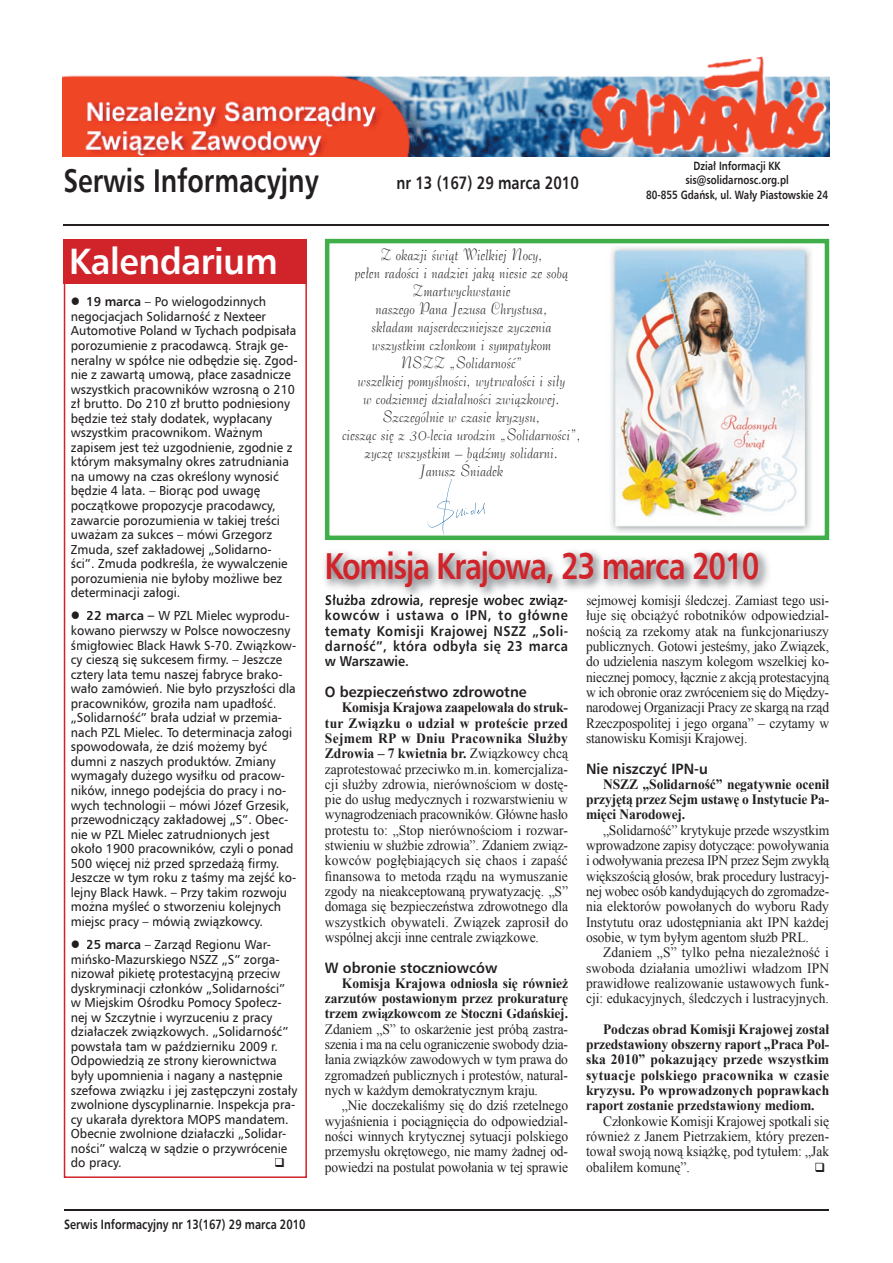
<style>
.page{position:relative;width:893px;height:1263px;background:#fff}
.page>*{position:absolute;margin:0;border:0;box-sizing:border-box;transform-origin:0 0}
.t1{font:700 37.5px "Humnst 777 EU";letter-spacing:-.04em;color:#d1232a;scale:.8 1}
.t2{font:700 36.75px "Humnst 777 EU";letter-spacing:-.01em;color:#fff;scale:.95 1}
.t3{font:700 33px "Humnst 777 EU";color:#231f20;scale:.8 1}
.t4{font:700 18px "Humnst 777 EU";color:#231f20;scale:.8 1}
.t5{font:16.5px/18px "Bernhard Tango EU";color:#231f20;text-align:center;scale:.95 1}
.t6{font:700 15px "Humnst 777 EU";color:#231f20;scale:.95 1}
.t7{font:14.25px/15.3px "Times New Roman";letter-spacing:-.01em;color:#231f20;text-align:justify;scale:.95 1}
.t8{font:700 14.25px/15.3px "Times New Roman";letter-spacing:-.01em;color:#231f20;text-align:justify;scale:.95 1}
.t9{font:700 14.25px/15.3px "Humnst 777 EU";letter-spacing:.03em;color:#231f20;text-align:justify;scale:.9 1}
.t10{font:700 13.5px "Humnst 777 EU";color:#231f20;scale:.8 1}
.t11{font:13.05px/14.5px "Humnst 777 EU";color:#231f20;scale:.95 1}
.t12{font:700 12px/14.4px "Humnst 777 EU";color:#231f20;text-align:center;scale:.8 1}
.s1{font-weight:700}
</style>
<div class="page">
<img style="left:63px;top:56px;width:766px;height:100px">
<hr style="left:64px;top:224px;width:765px;height:2px;background:#231f20">
<svg style="left:64px;top:239px;width:243px;height:939px"></svg>
<hr style="left:64px;top:1209px;width:765px;height:1px;background:#231f20">
<img style="left:324px;top:551px;width:445px;height:49px">
<img style="left:326px;top:594px;width:241px;height:6px">
<img style="left:587px;top:595px;width:185px;height:5px">
<svg style="left:325px;top:239px;width:504px;height:301px"></svg>
<img style="left:426px;top:478px;width:60px;height:58px">
<svg style="left:275px;top:1158px;width:9px;height:9px"></svg>
<h3 class="t3" style="left:63px;top:160px;width:321px">Serwis Informacyjny</h3>
<p class="t12" style="left:646px;top:158px;width:229px">Dział Informacji KK sis@solidarnosc.org.pl<br>80-855 Gdańsk, ul. Wały Piastowskie 24</p>
<p class="t4" style="left:396px;top:171px;width:230px">nr 13 (167) 29 marca 2010</p>
<h2 class="t2" style="left:69px;top:238px;width:221px">Kalendarium</h2>
<p class="t11" style="left:71px;top:294px;width:240px">● <span class="s1">19 marca –</span> Po wielogodzinnych negocjacjach Solidarność z Nexteer Automotive Poland w Tychach podpisała porozumienie z pracodawcą. Strajk ge&shy;neralny w spółce nie odbędzie się. Zgod&shy;nie z zawartą umową, płace zasadnicze wszystkich pracowników wzrosną o 210 zł brutto. Do 210 zł brutto podniesiony będzie też stały dodatek, wypłacany wszystkim pracownikom. Ważnym zapisem jest też uzgodnienie, zgodnie z którym maksymalny okres zatrudniania na umowy na czas określony wynosić będzie 4 lata. – Biorąc pod uwagę początkowe propozycje pracodawcy, zawarcie porozumienia w takiej treści uważam za sukces – mówi Grzegorz Zmuda, szef zakładowej „Solidarno&shy;ści”. Zmuda podkreśla, że wywalczenie porozumienia nie byłoby możliwe bez determinacji załogi.</p>
<p class="t11" style="left:71px;top:608px;width:239px">● <span class="s1">22 marca –</span> W PZL Mielec wyprodu&shy;kowano pierwszy w Polsce nowoczesny śmigłowiec Black Hawk S-70. Związkow&shy;cy cieszą się sukcesem firmy. – Jeszcze cztery lata temu naszej fabryce brako&shy;wało zamówień. Nie było przyszłości dla pracowników, groziła nam upadłość. „Solidarność” brała udział w przemia&shy;nach PZL Mielec. To determinacja załogi spowodowała, że dziś możemy być dumni z naszych produktów. Zmiany wymagały dużego wysiłku od pracow&shy;ników, innego podejścia do pracy i no&shy;wych technologii – mówi Józef Grzesik, przewodniczący zakładowej „S”. Obec&shy;nie w PZL Mielec zatrudnionych jest około 1900 pracowników, czyli o ponad 500 więcej niż przed sprzedażą firmy.<br>Jeszcze w tym roku z taśmy ma zejść ko&shy;lejny Black Hawk. – Przy takim rozwoju można myśleć o stworzeniu kolejnych miejsc pracy – mówią związkowcy.</p>
<p class="t11" style="left:71px;top:937px;width:240px">● <span class="s1">25 marca</span> – Zarząd Regionu War&shy;mińsko-Mazurskiego NSZZ „S” zorga&shy;nizował pikietę protestacyjną przeciw dyskryminacji członków „Solidarności” w Miejskim Ośrodku Pomocy Społecz&shy;nej w Szczytnie i wyrzuceniu z pracy działaczek związkowych. „Solidarność” powstała tam w październiku 2009 r.<br>Odpowiedzią ze strony kierownictwa były upomnienia i nagany a następnie szefowa związku i jej zastępczyni zostały zwolnione dyscyplinarnie. Inspekcja pra&shy;cy ukarała dyrektora MOPS mandatem.<br>Obecnie zwolnione działaczki „Solidar&shy;ności” walczą w sądzie o przywrócenie do pracy.</p>
<p class="t10" style="left:64px;top:1215px;width:303px">Serwis Informacyjny nr 13(167) 29 marca 2010</p>
<p class="t5" style="left:342px;top:247px;width:253px">Z okazji świąt Wielkiej Nocy,<br>pełen radości i nadziei jaką niesie ze sobą<br>Zmartwychwstanie<br>naszego Pana Jezusa Chrystusa,<br>składam najserdeczniejsze życzenia<br>wszystkim członkom i sympatykom<br>NSZZ „Solidarność”<br>wszelkiej pomyślności, wytrwałości i siły<br>w codziennej działalności związkowej.<br>Szczególnie w czasie kryzysu,<br>ciesząc się z 30-lecia urodzin „Solidarności”, życzę wszystkim – bądźmy solidarni.<br>Janusz Śniadek</p>
<h1 class="t1" style="left:325px;top:542px;width:545px">Komisja Krajowa, 23 marca 2010</h1>
<p class="t9" style="left:325px;top:592px;width:272px">Służba zdrowia, represje wobec związ&shy;kowców i ustawa o IPN, to główne tematy Komisji Krajowej NSZZ „Soli&shy;darność”, która odbyła się 23 marca w Warszawie.</p>
<p class="t6" style="left:325px;top:682px;width:214px">O bezpieczeństwo zdrowotne</p>
<p class="t7" style="left:325px;top:700px;width:258px;text-indent:17px"><span class="s1">Komisja Krajowa zaapelowała do struk&shy;tur Związku o udział w proteście przed Sejmem RP w Dniu Pracownika Służby Zdrowia – 7 kwietnia br.</span> Związkowcy chcą zaprotestować przeciwko m.in. komercjaliza&shy;cji służby zdrowia, nierównościom w dostę&shy;pie do usług medycznych i rozwarstwieniu w wynagrodzeniach pracowników. Główne hasło protestu to: „Stop nierównościom i rozwar&shy;stwieniu w służbie zdrowia”. Zdaniem związ&shy;kowców pogłębiających się chaos i zapaść finansowa to metoda rządu na wymuszanie zgody na nieakceptowaną prywatyzację. „S” domaga się bezpieczeństwa zdrowotnego dla wszystkich obywateli. Związek zaprosił do wspólnej akcji inne centrale związkowe.</p>
<p class="t6" style="left:325px;top:958px;width:183px">W obronie stoczniowców</p>
<p class="t8" style="left:325px;top:975px;width:257px;text-indent:17px">Komisja Krajowa odniosła się również zarzutów postawionym przez prokuraturę trzem związkowcom ze Stoczni Gdańskiej.</p>
<p class="t7" style="left:325px;top:1021px;width:257px">Zdaniem „S” to oskarżenie jest próbą zastra&shy;szenia i ma na celu ograniczenie swobody dzia&shy;łania związków zawodowych w tym prawa do zgromadzeń publicznych i protestów, natural&shy;nych w każdym demokratycznym kraju.</p>
<p class="t7" style="left:325px;top:1098px;width:258px;text-indent:17px">„Nie doczekaliśmy się do dziś rzetelnego wyjaśnienia i pociągnięcia do odpowiedzial&shy;ności winnych krytycznej sytuacji polskiego przemysłu okrętowego, nie mamy żadnej od&shy;powiedzi na postulat powołania w tej sprawie</p>
<p class="t7" style="left:586px;top:592px;width:257px">sejmowej komisji śledczej. Zamiast tego usi&shy;łuje się obciążyć robotników odpowiedzial&shy;nością za rzekomy atak na funkcjonariuszy publicznych. Gotowi jesteśmy, jako Związek, do udzielenia naszym kolegom wszelkiej ko&shy;niecznej pomocy, łącznie z akcją protestacyjną w ich obronie oraz zwróceniem się do Między&shy;narodowej Organizacji Pracy ze skargą na rząd Rzeczpospolitej i jego organa” – czytamy w stanowisku Komisji Krajowej.</p>
<p class="t6" style="left:586px;top:759px;width:130px">Nie niszczyć IPN-u</p>
<p class="t8" style="left:586px;top:776px;width:257px;text-indent:17px">NSZZ „Solidarność” negatywnie ocenił przyjętą przez Sejm ustawę o Instytucie Pa&shy;mięci Narodowej.</p>
<p class="t7" style="left:586px;top:822px;width:257px;text-indent:17px">„Solidarność” krytykuje przede wszystkim wprowadzone zapisy dotyczące: powoływania i odwoływania prezesa IPN przez Sejm zwykłą większością głosów, brak procedury lustracyj&shy;nej wobec osób kandydujących do zgromadze&shy;nia elektorów powołanych do wyboru Rady Instytutu oraz udostępniania akt IPN każdej osobie, w tym byłym agentom służb PRL.</p>
<p class="t7" style="left:586px;top:944px;width:257px;text-indent:17px">Zdaniem „S” tylko pełna niezależność i swoboda działania umożliwi władzom IPN prawidłowe realizowanie ustawowych funk&shy;cji: edukacyjnych, śledczych i lustracyjnych.</p>
<p class="t8" style="left:586px;top:1021px;width:257px;text-indent:17px">Podczas obrad Komisji Krajowej został przedstawiony obszerny raport „Praca Pol&shy;ska 2010” pokazujący przede wszystkim sytuacje polskiego pracownika w czasie kryzysu. Po wprowadzonych poprawkach raport zostanie przedstawiony mediom.</p>
<p class="t7" style="left:586px;top:1113px;width:257px;text-indent:17px">Członkowie Komisji Krajowej spotkali się również z Janem Pietrzakiem, który prezen&shy;tował swoją nową książkę, pod tytułem: „Jak obaliłem komunę”.</p>
</div>
